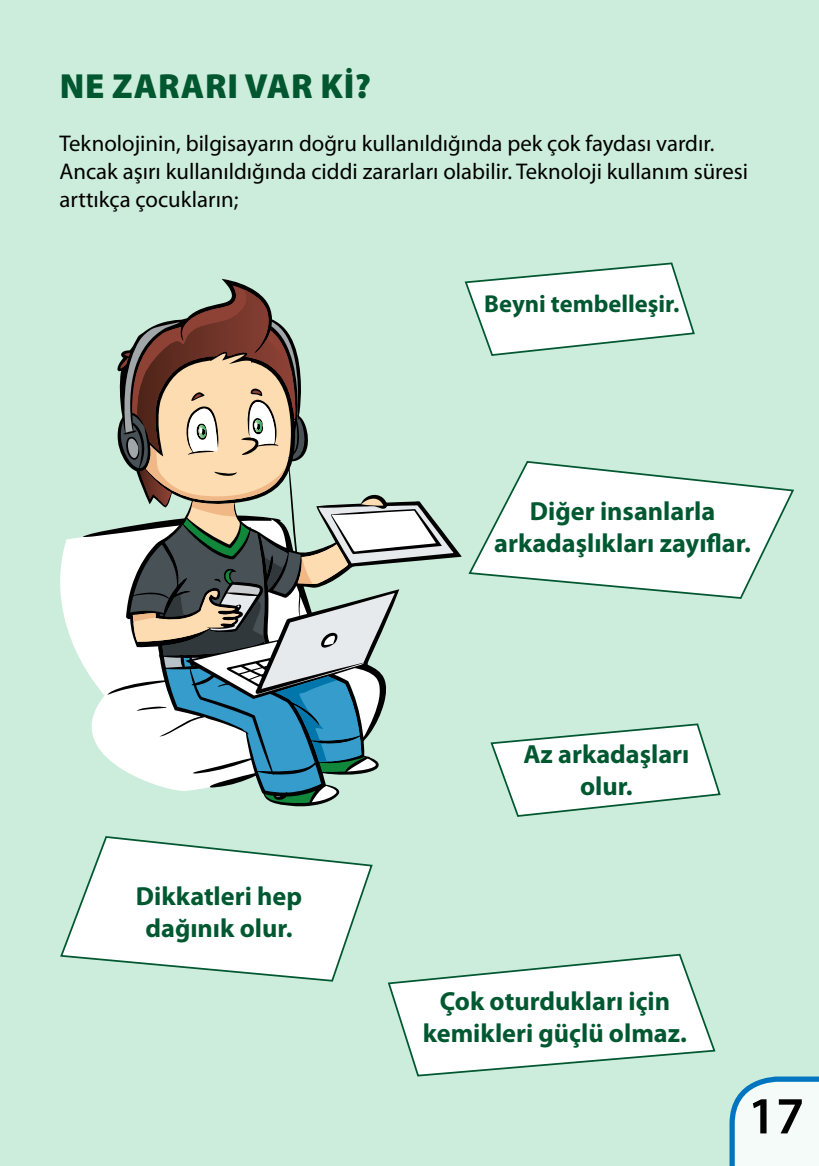
<style>
.page{position:relative;width:819px;height:1166px;background:#cdeddc}
.page>*{position:absolute;margin:0;border:0;box-sizing:border-box;transform-origin:0 0}
.t1{font:600 52.5px "Myriad Pro";color:#000}
.t2{font:900 35px "Myriad Pro";letter-spacing:.02em;color:#005730}
.t3{font:700 26.25px/31.5px "Myriad Pro";color:#005831;text-align:center}
.t4{font:700 24.5px "Myriad Pro";color:#005831}
.t5{font:22.75px/28px "Myriad Pro";color:#000}
</style>
<div class="page">
<svg style="left:729px;top:1076px;width:90px;height:90px;background:#d9ecf0"></svg>
<svg style="left:464px;top:262px;width:231px;height:94px"></svg>
<svg style="left:490px;top:723px;width:231px;height:94px"></svg>
<svg style="left:468px;top:461px;width:326px;height:138px"></svg>
<svg style="left:60px;top:836px;width:313px;height:146px"></svg>
<svg style="left:387px;top:953px;width:329px;height:124px"></svg>
<svg style="left:60px;top:537px;width:23px;height:127px;fill:#fff"></svg>
<svg style="left:83px;top:279px;width:378px;height:527px"></svg>
<svg style="left:119px;top:285px;width:334px;height:518px"></svg>
<h2 class="t2" style="left:60px;top:67px;width:313px">NE ZARARI VAR Kİ?</h2>
<p class="t5" style="left:60px;top:129px;width:690px">Teknolojinin, bilgisayarın doğru kullanıldığında pek çok faydası vardır.<br>Ancak aşırı kullanıldığında ciddi zararları olabilir. Teknoloji kullanım süresi arttıkça çocukların;</p>
<p class="t4" style="left:484px;top:287px;width:196px">Beyni tembelleşir.</p>
<p class="t3" style="left:494px;top:495px;width:258px">Diğer insanlarla arkadaşlıkları zayıflar.</p>
<p class="t3" style="left:136px;top:879px;width:168px">Dikkatleri hep dağınık olur.</p>
<p class="t3" style="left:523px;top:738px;width:167px">Az arkadaşları olur.</p>
<p class="t3" style="left:423px;top:985px;width:265px">Çok oturdukları için kemikleri güçlü olmaz.</p>
<h1 class="t1" style="left:747px;top:1082px;width:58px">17</h1>
</div>
